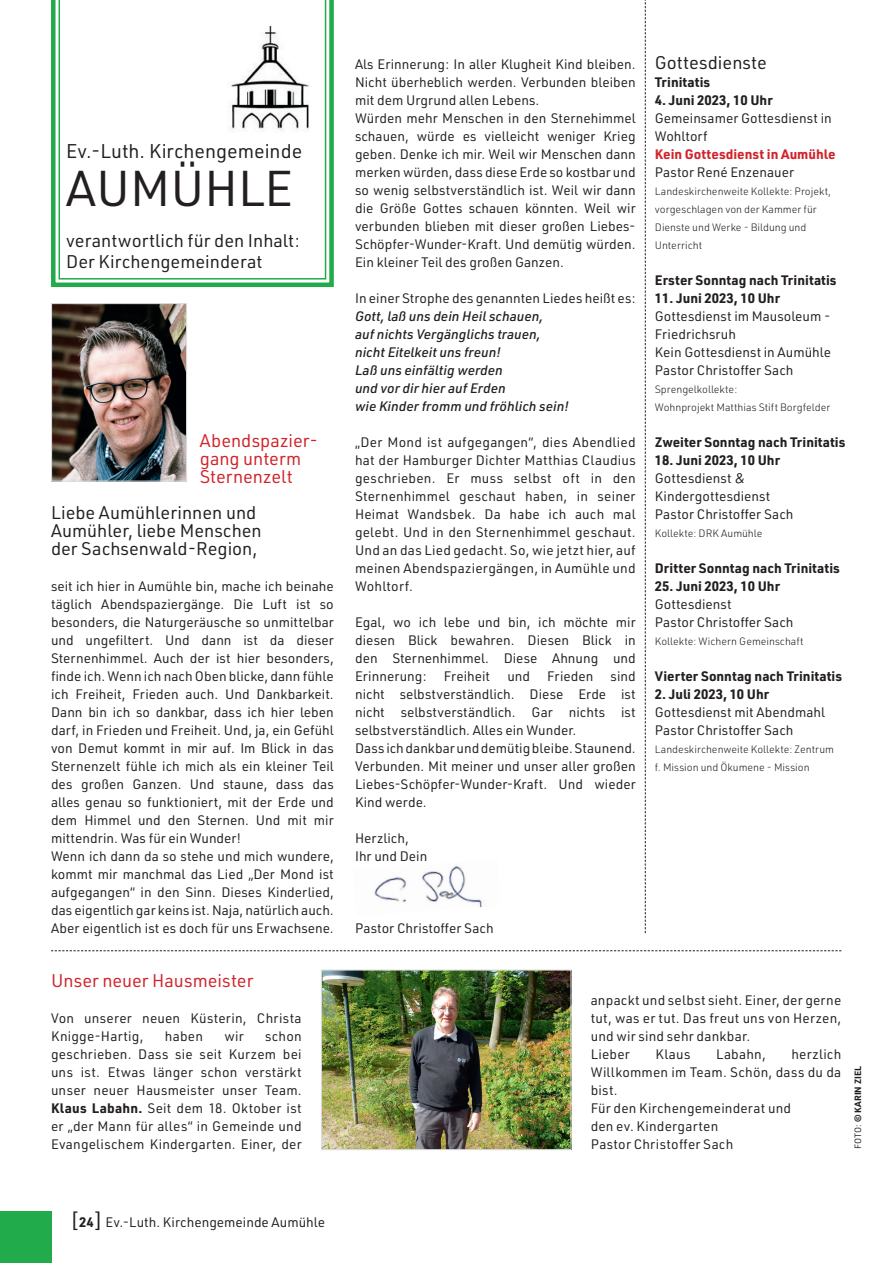
<style>
.page{position:relative;width:893px;height:1263px;background:#fff}
.page>*{position:absolute;margin:0;border:0;box-sizing:border-box;transform-origin:0 0}
.t1{font:49.35px "URWDIN";color:#231f20}
.t2{font:19.5px "URWDIN";color:#231f20}
.t3{font:18px/18px "URWDIN";color:#231f20}
.t4{font:18px/18px "URWDIN";letter-spacing:-.005em;color:#d1232a}
.t5{font:13.5px/18px "URWDIN";color:#231f20}
.t6{font:700 13.5px "URWDIN";color:#231f20}
.t7{font:italic 500 13.5px/18px "URWDIN";color:#231f20}
.t8{font:700 13.5px "URWDIN";color:#d1232a}
.t9{font:300 10.5px/18px "URWDIN";color:#231f20}
.t10{font:700 9px "URWDIN";color:#231f20}
.s1{font-weight:700}
.s2{font-weight:400}
.s3{font-size:21px}
</style>
<div class="page">
<img style="left:374px;top:865px;width:109px;height:43px">
<div style="left:0;top:1212px;width:51px;height:51px;background:#22ab4a"></div>
<svg style="left:51px;top:0;width:283px;height:287px"></svg>
<svg style="left:59px;top:0;width:267px;height:280px"></svg>
<img style="left:223px;top:26px;width:89px;height:107px">
<img style="left:53px;top:305px;width:132px;height:175px">
<div style="left:51px;top:303px;width:136px;height:179px;border:1px solid #dcdddf"></div>
<svg style="left:645px;top:0;width:1px;height:933px"></svg>
<svg style="left:51px;top:950px;width:790px;height:1px"></svg>
<img style="left:323px;top:971px;width:247px;height:177px">
<div style="left:321px;top:969px;width:251px;height:181px;border:1px solid #dcdddf"></div>
<h2 class="t2" style="left:66px;top:138px;width:238px">Ev.-Luth. Kirchengemeinde</h2>
<h1 class="t1" style="left:66px;top:156px;width:228px">AUMÜHLE</h1>
<h3 class="t3" style="left:66px;top:229px;width:235px;line-height:21px">verantwortlich für den Inhalt:<br>Der Kirchengemeinderat</h3>
<h3 class="t4" style="left:200px;top:431px;width:120px">Abendspazier&shy;gang unterm<br>Sternenzelt</h3>
<h3 class="t3" style="left:51px;top:503px;width:212px">Liebe Aumühlerinnen und<br>Aumühler, liebe Menschen der Sachsenwald-Region,</h3>
<p class="t5" style="left:51px;top:577px;width:284px">seit ich hier in Aumühle bin, mache ich beinahe täglich Abendspaziergänge. Die Luft ist so besonders, die Naturgeräusche so unmittelbar und ungefiltert. Und dann ist da dieser Sternenhimmel. Auch der ist hier besonders, finde ich. Wenn ich nach Oben blicke, dann fühle ich Freiheit, Frieden auch. Und Dankbarkeit.<br>Dann bin ich so dankbar, dass ich hier leben darf, in Frieden und Freiheit. Und, ja, ein Gefühl von Demut kommt in mir auf. Im Blick in das Sternenzelt fühle ich mich als ein kleiner Teil des großen Ganzen. Und staune, dass das alles genau so funktioniert, mit der Erde und dem Himmel und den Sternen. Und mit mir mittendrin. Was für ein Wunder!<br>Wenn ich dann da so stehe und mich wundere, kommt mir manchmal das Lied „Der Mond ist aufgegangen“ in den Sinn. Dieses Kinderlied, das eigentlich gar keins ist. Naja, natürlich auch.<br>Aber eigentlich ist es doch für uns Erwachsene.</p>
<h3 class="t4" style="left:51px;top:971px;width:204px">Unser neuer Hausmeister</h3>
<p class="t5" style="left:51px;top:1009px;width:252px">Von unserer neuen Küsterin, Christa<br>Knigge-Hartig,</p>
<p class="t5" style="left:165px;top:1027px;width:40px">haben</p>
<p class="t5" style="left:224px;top:1027px;width:21px">wir</p>
<p class="t5" style="left:51px;top:1027px;width:252px;text-align:justify;text-indent:214px">schon geschrieben. Dass sie seit Kurzem bei uns ist. Etwas länger schon verstärkt unser neuer Hausmeister unser Team.<br><span class="s1">Klaus Labahn.</span> Seit dem 18. Oktober ist er „der Mann für alles“ in Gemeinde und Evangelischem Kindergarten. Einer, der</p>
<p class="t5" style="left:355px;top:55px;width:282px">Als Erinnerung: In aller Klugheit Kind bleiben.<br>Nicht überheblich werden. Verbunden bleiben mit dem Urgrund allen Lebens.<br>Würden mehr Menschen in den Sternehimmel schauen, würde es vielleicht weniger Krieg geben. Denke ich mir. Weil wir Menschen dann merken würden, dass diese Erde so kostbar und so wenig selbstverständlich ist. Weil wir dann die Größe Gottes schauen könnten. Weil wir verbunden blieben mit dieser großen Liebes-Schöpfer-Wunder-Kraft. Und demütig würden.<br>Ein kleiner Teil des großen Ganzen.</p>
<p class="t5" style="left:355px;top:289px;width:282px">In einer Strophe des genannten Liedes heißt es:</p>
<p class="t7" style="left:355px;top:307px;width:215px">Gott, laß uns dein Heil schauen,<br>auf nichts Vergänglichs trauen, nicht Eitelkeit uns freun!<br>Laß uns einfältig werden<br>und vor dir hier auf Erden<br>wie Kinder fromm und fröhlich sein!</p>
<p class="t5" style="left:355px;top:433px;width:282px;text-align:justify">„Der Mond ist aufgegangen“, dies Abendlied hat der Hamburger Dichter Matthias Claudius geschrieben. Er muss selbst oft in den Sternenhimmel geschaut haben, in seiner Heimat Wandsbek. Da habe ich auch mal gelebt. Und in den Sternenhimmel geschaut.<br>Und an das Lied gedacht. So, wie jetzt hier, auf meinen Abendspaziergängen, in Aumühle und Wohltorf.</p>
<p class="t5" style="left:355px;top:613px;width:282px;text-align:justify">Egal, wo ich lebe und bin, ich möchte mir diesen Blick bewahren. Diesen Blick in den Sternenhimmel. Diese Ahnung und Erinnerung:</p>
<p class="t5" style="left:355px;top:667px;width:282px;text-indent:256px">sind nicht selbstverständlich. Diese Erde ist nicht selbstverständlich. Gar nichts ist selbstverständlich. Alles ein Wunder.<br>Dass ich dankbar und demütig bleibe. Staunend.<br>Verbunden. Mit meiner und unser aller großen Liebes-Schöpfer-Wunder-Kraft. Und wieder Kind werde.</p>
<p class="t5" style="left:355px;top:829px;width:74px">Herzlich,<br>Ihr und Dein</p>
<p class="t5" style="left:444px;top:667px;width:48px">Freiheit</p>
<p class="t5" style="left:507px;top:667px;width:24px">und</p>
<p class="t5" style="left:547px;top:667px;width:48px">Frieden</p>
<h3 class="t3" style="left:655px;top:53px;width:114px">Gottesdienste</h3>
<p class="t6" style="left:655px;top:73px;width:57px">Trinitatis</p>
<p class="t6" style="left:655px;top:91px;width:119px">4. Juni 2023, 10 Uhr</p>
<p class="t5" style="left:655px;top:109px;width:178px">Gemeinsamer Gottesdienst in<br>Wohltorf</p>
<p class="t8" style="left:655px;top:145px;width:182px">Kein Gottesdienst in Aumühle</p>
<p class="t5" style="left:655px;top:163px;width:141px">Pastor René Enzenauer</p>
<p class="t9" style="left:655px;top:182px;width:178px">Landeskirchenweite Kollekte: Projekt, vorgeschlagen von der Kammer für<br>Dienste und Werke - Bildung und<br>Unterricht</p>
<p class="t6" style="left:655px;top:271px;width:183px">Erster Sonntag nach Trinitatis</p>
<p class="t6" style="left:655px;top:289px;width:127px">11. Juni 2023, 10 Uhr</p>
<p class="t5" style="left:655px;top:307px;width:178px">Gottesdienst im Mausoleum -<br>Friedrichsruh<br>Kein Gottesdienst in Aumühle<br>Pastor Christoffer Sach</p>
<p class="t9" style="left:655px;top:380px;width:177px">Sprengelkollekte:<br>Wohnprojekt Matthias Stift Borgfelder</p>
<p class="t6" style="left:655px;top:433px;width:192px">Zweiter Sonntag nach Trinitatis</p>
<p class="t6" style="left:655px;top:451px;width:127px">18. Juni 2023, 10 Uhr</p>
<p class="t5" style="left:655px;top:469px;width:140px">Gottesdienst &amp;<br>Kindergottesdienst<br>Pastor Christoffer Sach</p>
<p class="t9" style="left:655px;top:524px;width:109px">Kollekte: DRK Aumühle</p>
<p class="t6" style="left:655px;top:559px;width:187px">Dritter Sonntag nach Trinitatis</p>
<p class="t6" style="left:655px;top:577px;width:127px">25. Juni 2023, 10 Uhr</p>
<p class="t5" style="left:655px;top:595px;width:140px">Gottesdienst<br>Pastor Christoffer Sach</p>
<p class="t9" style="left:655px;top:632px;width:150px">Kollekte: Wichern Gemeinschaft</p>
<p class="t6" style="left:655px;top:667px;width:189px">Vierter Sonntag nach Trinitatis</p>
<p class="t6" style="left:655px;top:685px;width:116px">2. Juli 2023, 10 Uhr</p>
<p class="t5" style="left:655px;top:703px;width:172px">Gottesdienst mit Abendmahl<br>Pastor Christoffer Sach</p>
<p class="t9" style="left:655px;top:740px;width:181px">Landeskirchenweite Kollekte: Zentrum f. Mission und Ökumene - Mission</p>
<p class="t5" style="left:355px;top:919px;width:140px">Pastor Christoffer Sach</p>
<p class="t5" style="left:591px;top:991px;width:252px">anpackt und selbst sieht. Einer, der gerne tut, was er tut. Das freut uns von Herzen, und wir sind sehr dankbar.<br>Lieber</p>
<p class="t5" style="left:591px;top:1045px;width:252px;text-indent:201px">herzlich<br>Willkommen im Team. Schön, dass du da bist.<br>Für den Kirchengemeinderat und<br>den ev. Kindergarten<br>Pastor Christoffer Sach</p>
<p class="t5" style="left:655px;top:1045px;width:36px">Klaus</p>
<p class="t5" style="left:716px;top:1045px;width:51px">Labahn,</p>
<p class="t10" style="left:852px;top:1149px;width:84px;rotate:-90deg"><span class="s2">FOTO:</span> © KARIN ZIEL</p>
<p class="t5" style="left:70px;top:1213px;width:256px"><span class="s3">[</span><span class="s1">24</span><span class="s3">]</span> Ev.-Luth. Kirchengemeinde Aumühle</p>
</div>
